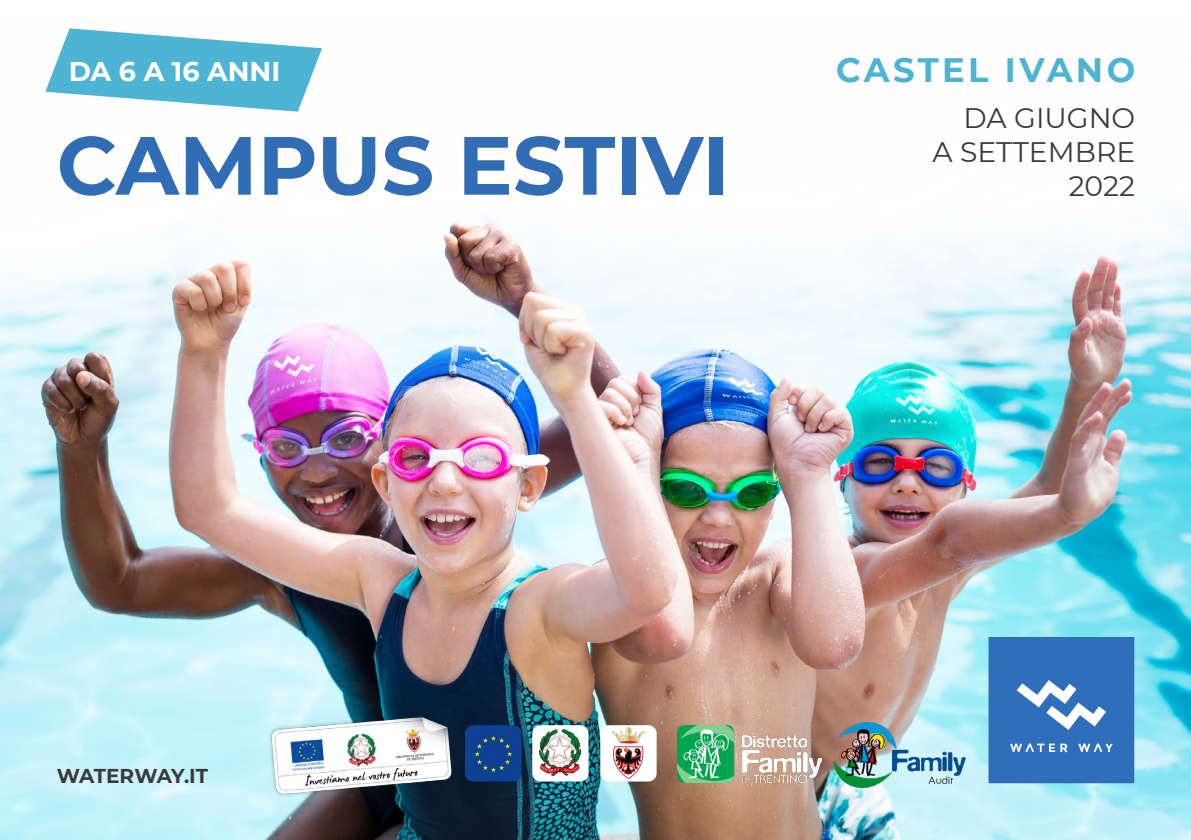
<style>
.page{position:relative;width:1191px;height:840px;background:#fff}
.page>*{position:absolute;margin:0;border:0;box-sizing:border-box;transform-origin:0 0}
.t1{font:700 82.2px "Montserrat";color:#306db5}
.t2{font:700 33.8px "Montserrat";letter-spacing:.1em;color:#4db4d3}
.t3{font:28.2px/33.8px "Montserrat";color:#3a3a39;text-align:right}
.t4{font:700 27px "Montserrat";color:#fff}
.t5{font:700 20px "Montserrat";letter-spacing:-.015em;color:#3a3a39}
</style>
<div class="page">
<img style="left:0;top:217px;width:1191px;height:622px">
<div style="left:988px;top:636px;width:146px;height:146px;background:#2e6eba;border:2px solid #306db5"></div>
<svg style="left:1010px;top:743px;width:57px;height:8px"></svg>
<svg style="left:1078px;top:743px;width:34px;height:8px"></svg>
<svg style="left:1016px;top:680px;width:90px;height:49px"></svg>
<svg style="left:45px;top:28px;width:277px;height:84px"></svg>
<div style="left:532px;top:724px;width:56px;height:57px;background:#fff;border-radius:8px"></div>
<img style="left:540px;top:729px;width:41px;height:46px">
<svg style="left:465px;top:724px;width:56px;height:57px"></svg>
<img style="left:465px;top:729px;width:56px;height:48px">
<div style="left:600px;top:724px;width:56px;height:57px;background:#fff;border-radius:8px"></div>
<img style="left:612px;top:727px;width:33px;height:51px">
<img style="left:818px;top:712px;width:160px;height:80px">
<img style="left:677px;top:724px;width:144px;height:57px">
<img style="left:268px;top:712px;width:188px;height:84px">
<p class="t4" style="left:69px;top:52px;width:213px">DA 6 A 16 ANNI</p>
<p class="t2" style="left:836px;top:46px;width:301px">CASTEL IVANO</p>
<p class="t3" style="left:932px;top:100px;width:204px">DA GIUGNO<br>A SETTEMBRE<br>2022</p>
<h1 class="t1" style="left:57px;top:106px;width:674px">CAMPUS ESTIVI</h1>
<p class="t5" style="left:57px;top:761px;width:153px">WATERWAY.IT</p>
</div>
